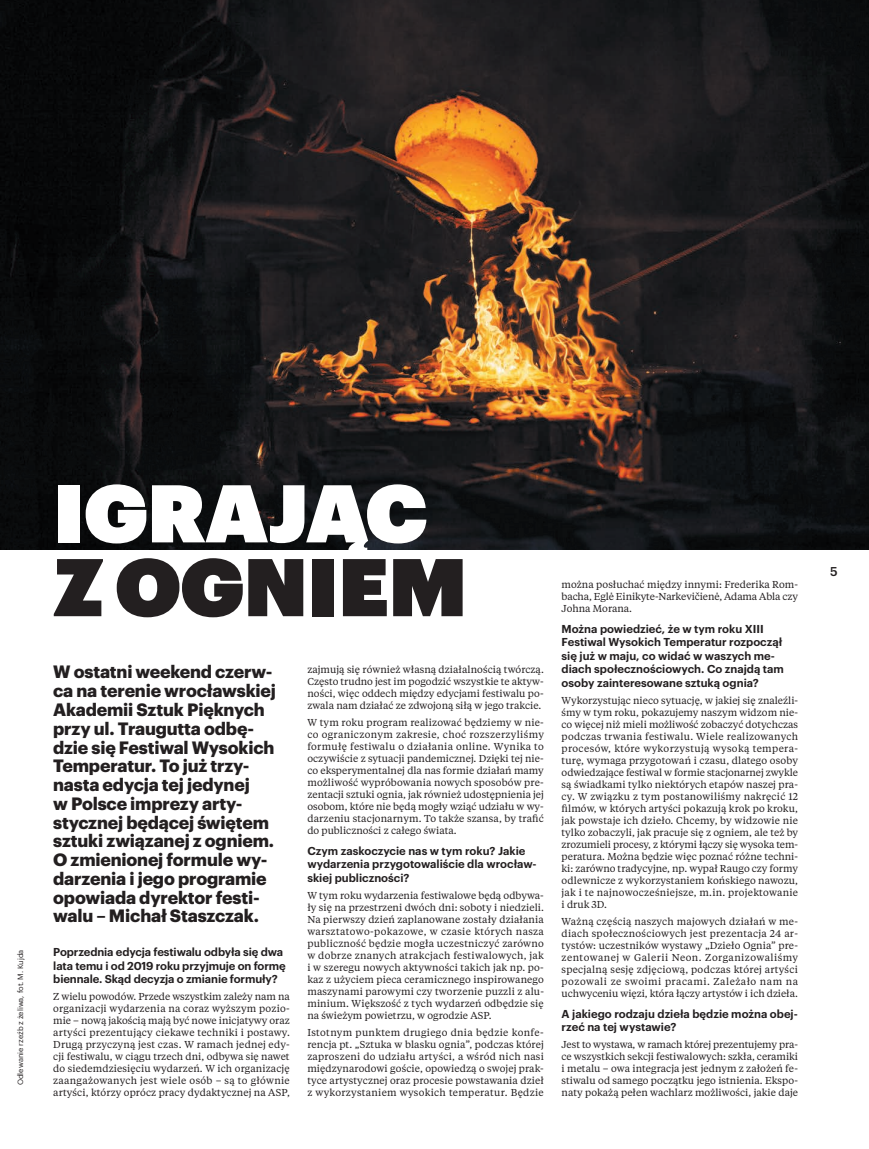
<style>
.page{position:relative;width:869px;height:1149px;background:#fff}
.page>*{position:absolute;margin:0;border:0;box-sizing:border-box;transform-origin:0 0}
.t1{font:79.88px "Graphik Super";letter-spacing:-.005em;color:#fff}
.t2{font:79.88px "Graphik Super";letter-spacing:-.005em;color:#231f20}
.t3{font:700 17.5px/18.8px "Graphik";letter-spacing:-.01em;color:#231f20}
.t4{font:500 12.5px "Graphik";color:#231f20}
.t5{font:600 11.25px/13.5px "Graphik";color:#231f20}
.t6{font:10px/12px "Tiempos Text";letter-spacing:.005em;color:#231f20;text-align:justify}
.t7{font:7.5px "Graphik";color:#231f20}
</style>
<div class="page">
<img style="left:0;top:0;width:868px;height:549px">
<h1 class="t1" style="left:53px;top:450px;width:375px">IGRAJĄC</h1>
<h1 class="t2" style="left:53px;top:524px;width:415px">Z OGNIEM</h1>
<p class="t3" style="left:53px;top:661px;width:224px">W ostatni weekend czerw&shy;ca na terenie wrocławskiej<br>Akademii Sztuk Pięknych przy ul. Traugutta odbę&shy;dzie się Festiwal Wysokich<br>Temperatur. To już trzy&shy;nasta edycja tej jedynej<br>w Polsce imprezy arty&shy;stycznej będącej świętem sztuki związanej z ogniem.<br>O zmienionej formule wy&shy;darzenia i jego programie opowiada dyrektor festi&shy;walu – Michał Staszczak.</p>
<p class="t6" style="left:307px;top:663px;width:238px">zajmują się również własną działalnością twórczą.<br>Często trudno jest im pogodzić wszystkie te aktyw&shy;ności, więc oddech między edycjami festiwalu po&shy;zwala nam działać ze zdwojoną siłą w jego trakcie.</p>
<p class="t6" style="left:307px;top:716px;width:238px">W tym roku program realizować będziemy w nie&shy;co ograniczonym zakresie, choć rozszerzyliśmy formułę festiwalu o działania online. Wynika to oczywiście z sytuacji pandemicznej. Dzięki tej nie&shy;co eksperymentalnej dla nas formie działań mamy możliwość wypróbowania nowych sposobów pre&shy;zentacji sztuki ognia, jak również udostępnienia jej osobom, które nie będą mogły wziąć udziału w wy&shy;darzeniu stacjonarnym. To także szansa, by trafić do publiczności z całego świata.</p>
<p class="t5" style="left:307px;top:842px;width:231px">Czym zaskoczycie nas w tym roku? Jakie wydarzenia przygotowaliście dla wrocław&shy;skiej publiczności?</p>
<p class="t6" style="left:307px;top:888px;width:238px">W tym roku wydarzenia festiwalowe będą odbywa&shy;ły się na przestrzeni dwóch dni: soboty i niedzieli.<br>Na pierwszy dzień zaplanowane zostały działania warsztatowo-pokazowe, w czasie których nasza publiczność będzie mogła uczestniczyć zarówno w dobrze znanych atrakcjach festiwalowych, jak i w szeregu nowych aktywności takich jak np. po&shy;kaz z użyciem pieca ceramicznego inspirowanego maszynami parowymi czy tworzenie puzzli z alu&shy;minium. Większość z tych wydarzeń odbędzie się na świeżym powietrzu, w ogrodzie ASP.</p>
<p class="t6" style="left:307px;top:1025px;width:238px">Istotnym punktem drugiego dnia będzie konfe&shy;rencja pt. „Sztuka w blasku ognia”, podczas której zaproszeni do udziału artyści, a wśród nich nasi międzynarodowi goście, opowiedzą o swojej prak&shy;tyce artystycznej oraz procesie powstawania dzieł z wykorzystaniem wysokich temperatur. Będzie</p>
<p class="t7" style="left:15px;top:1084px;width:137px;rotate:-90deg">Odlewanie rzeźb z żeliwa, fot. M. Kujda</p>
<p class="t5" style="left:53px;top:943px;width:234px">Poprzednia edycja festiwalu odbyła się dwa lata temu i od 2019 roku przyjmuje on formę biennale. Skąd decyzja o zmianie formuły?</p>
<p class="t6" style="left:53px;top:989px;width:238px">Z wielu powodów. Przede wszystkim zależy nam na organizacji wydarzenia na coraz wyższym pozio&shy;mie – nową jakością mają być nowe inicjatywy oraz artyści prezentujący ciekawe techniki i postawy.<br>Drugą przyczyną jest czas. W ramach jednej edy&shy;cji festiwalu, w ciągu trzech dni, odbywa się nawet do siedemdziesięciu wydarzeń. W ich organizację zaangażowanych jest wiele osób – są to głównie artyści, którzy oprócz pracy dydaktycznej na ASP,</p>
<p class="t6" style="left:561px;top:578px;width:238px">można posłuchać między innymi: Frederika Rom&shy;bacha, Eglė Einikyte-Narkevičienė, Adama Abla czy Johna Morana.</p>
<p class="t5" style="left:561px;top:621px;width:224px">Można powiedzieć, że w tym roku XIII Festiwal Wysokich Temperatur rozpoczął się już w maju, co widać w waszych me&shy;diach społecznościowych. Co znajdą tam osoby zainteresowane sztuką ognia?</p>
<p class="t6" style="left:561px;top:693px;width:238px">Wykorzystując nieco sytuację, w jakiej się znaleźli&shy;śmy w tym roku, pokazujemy naszym widzom nie&shy;co więcej niż mieli możliwość zobaczyć dotychczas podczas trwania festiwalu. Wiele realizowanych procesów, które wykorzystują wysoką tempera&shy;turę, wymaga przygotowań i czasu, dlatego osoby odwiedzające festiwal w formie stacjonarnej zwykle są świadkami tylko niektórych etapów naszej pra&shy;cy. W związku z tym postanowiliśmy nakręcić 12 filmów, w których artyści pokazują krok po kroku, jak powstaje ich dzieło. Chcemy, by widzowie nie tylko zobaczyli, jak pracuje się z ogniem, ale też by zrozumieli procesy, z którymi łączy się wysoka tem&shy;peratura. Można będzie więc poznać różne techni&shy;ki: zarówno tradycyjne, np. wypał Raugo czy formy odlewnicze z wykorzystaniem końskiego nawozu, jak i te najnowocześniejsze, m.in. projektowanie i druk 3D.</p>
<p class="t6" style="left:561px;top:914px;width:238px">Ważną częścią naszych majowych działań w me&shy;diach społecznościowych jest prezentacja 24 ar&shy;tystów: uczestników wystawy „Dzieło Ognia” pre&shy;zentowanej w Galerii Neon. Zorganizowaliśmy specjalną sesję zdjęciową, podczas której artyści pozowali ze swoimi pracami. Zależało nam na uchwyceniu więzi, która łączy artystów i ich dzieła.</p>
<p class="t5" style="left:561px;top:1005px;width:238px">A jakiego rodzaju dzieła będzie można obej&shy;rzeć na tej wystawie?</p>
<p class="t6" style="left:561px;top:1037px;width:238px">Jest to wystawa, w ramach której prezentujemy pra&shy;ce wszystkich sekcji festiwalowych: szkła, ceramiki i metalu – owa integracja jest jednym z założeń fe&shy;stiwalu od samego początku jego istnienia. Ekspo&shy;naty pokażą pełen wachlarz możliwości, jakie daje</p>
<p class="t4" style="left:829px;top:562px;width:9px">5</p>
</div>
